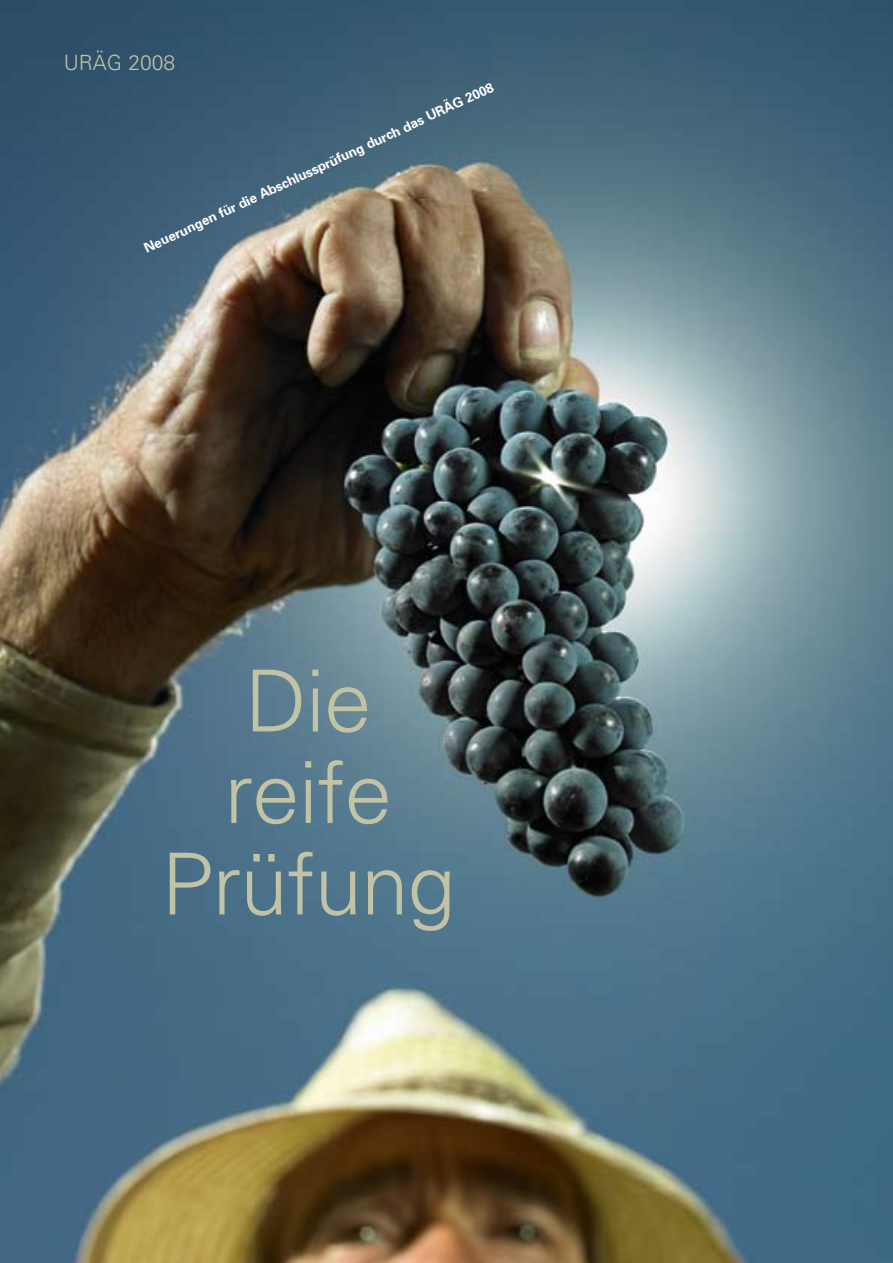
<style>
.page{position:relative;width:893px;height:1263px;background:#fff}
.page>*{position:absolute;margin:0;border:0;box-sizing:border-box;transform-origin:0 0}
.t1{font:300 85.5px/91.5px "Univers";letter-spacing:-.01em;color:#c2c3a4;text-align:center}
.t2{font:300 21px "Univers";color:#c2c3a4}
.t3{font:700 13.5px "Univers";color:#fff}
</style>
<div class="page">
<img style="left:0;top:0;width:892px;height:1263px">
<h2 class="t2" style="left:64px;top:50px;width:113px">URÄG 2008</h2>
<p class="t3" style="left:141px;top:241px;width:385px;rotate:-25deg">Neuerungen für die Abschlussprüfung durch das URÄG 2008</p>
<h1 class="t1" style="left:161px;top:653px;width:296px">Die reife<br>Prüfung</h1>
</div>
